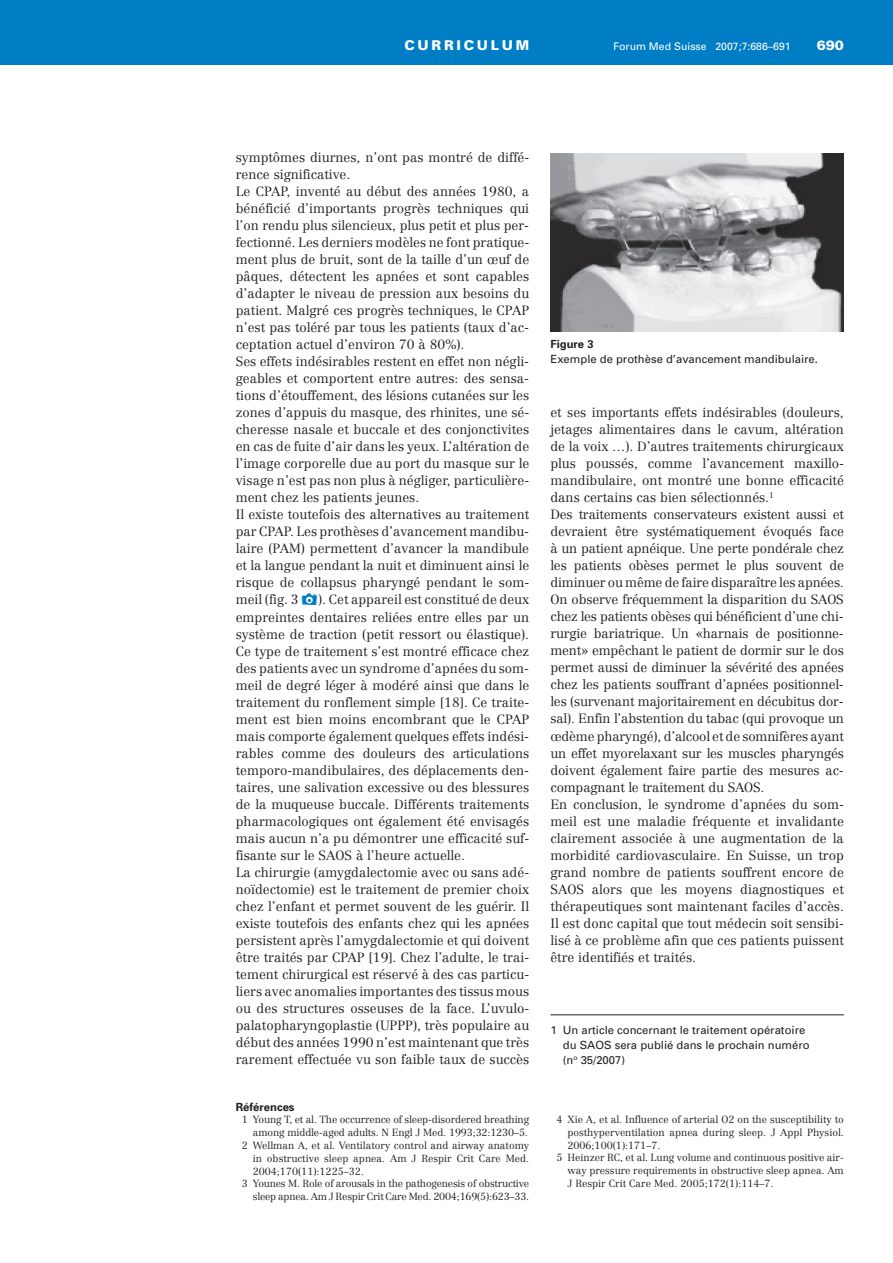
<style>
.page{position:relative;width:893px;height:1263px;background:#fff}
.page>*{position:absolute;margin:0;border:0;box-sizing:border-box;transform-origin:0 0}
.t1{font:900 13.5px "Univers";letter-spacing:.2em;color:#fff}
.t2{font:300 13.2px/17px "Centennial";color:#231f20}
.t3{font:11.25px/14.9px "Univers";color:#231f20}
.t4{font:700 11.25px "Univers";color:#231f20}
.t5{font:10.5px "Univers";color:#fff}
.t6{font:300 10.2px "Centennial";color:#231f20}
.t7{font:300 10.2px "Centennial";letter-spacing:-.02em;color:#231f20}
</style>
<div class="page">
<div style="left:0;top:0;width:893px;height:64px;background:#007ec5"></div>
<img style="left:550px;top:154px;width:294px;height:177px">
<hr style="left:550px;top:1014px;width:294px;height:1px;background:#231f20">
<p class="t1" style="left:404px;top:40px;width:126px">CURRICULUM</p>
<p class="t5" style="left:613px;top:42px;width:179px">Forum Med Suisse 2007;7:686–691</p>
<p class="t1" style="left:817px;top:40px;width:29px">690</p>
<p class="t2" style="left:236px;top:150px;width:295px">symptômes diurnes, n’ont pas montré de diffé&shy;rence significative.<br>Le CPAP, inventé au début des années 1980, a bénéficié d’importants progrès techniques qui l’on rendu plus silencieux, plus petit et plus per&shy;fectionné. Les derniers modèles ne font pratique&shy;ment plus de bruit, sont de la taille d’un œuf de pâques, détectent les apnées et sont capables d’adapter le niveau de pression aux besoins du patient. Malgré ces progrès techniques, le CPAP n’est pas toléré par tous les patients (taux d’ac&shy;ceptation actuel d’environ 70 à 80%).<br>Ses effets indésirables restent en effet non négli&shy;geables et comportent entre autres: des sensa&shy;tions d’étouffement, des lésions cutanées sur les zones d’appuis du masque, des rhinites, une sé&shy;cheresse nasale et buccale et des conjonctivites en cas de fuite d’air dans les yeux. L’altération de l’image corporelle due au port du masque sur le visage n’est pas non plus à négliger, particulière&shy;ment chez les patients jeunes.<br>Il existe toutefois des alternatives au traitement par CPAP. Les prothèses d’avancement mandibu&shy;laire (PAM) permettent d’avancer la mandibule et la langue pendant la nuit et diminuent ainsi le risque de collapsus pharyngé pendant le som&shy;meil (fig. 3</p>
<p class="t2" style="left:236px;top:592px;width:295px;text-indent:82px">). Cet appareil est constitué de deux empreintes dentaires reliées entre elles par un système de traction (petit ressort ou élastique).<br>Ce type de traitement s’est montré efficace chez des patients avec un syndrome d’apnées du som&shy;meil de degré léger à modéré ainsi que dans le traitement du ronflement simple [18]. Ce traite&shy;ment est bien moins encombrant que le CPAP mais comporte également quelques effets indési&shy;rables comme des douleurs des articulations temporo-mandibulaires, des déplacements den&shy;taires, une salivation excessive ou des blessures de la muqueuse buccale. Différents traitements pharmacologiques ont également été envisagés mais aucun n’a pu démontrer une efficacité suf&shy;fisante sur le SAOS à l’heure actuelle.<br>La chirurgie (amygdalectomie avec ou sans adé&shy;noïdectomie) est le traitement de premier choix chez l’enfant et permet souvent de les guérir. Il existe toutefois des enfants chez qui les apnées persistent après l’amygdalectomie et qui doivent être traités par CPAP [19]. Chez l’adulte, le trai&shy;tement chirurgical est réservé à des cas particu&shy;liers avec anomalies importantes des tissus mous ou des structures osseuses de la face. L’uvulo&shy;palatopharyngoplastie (UPPP), très populaire au début des années 1990 n’est maintenant que très rarement effectuée vu son faible taux de succès</p>
<p class="t4" style="left:236px;top:1102px;width:60px">Références</p>
<p class="t6" style="left:242px;top:1116px;width:289px">1 Young T, et al. The occurrence of sleep-disordered breathing</p>
<p class="t6" style="left:253px;top:1128px;width:277px">among middle-aged adults. N Engl J Med. 1993;32:1230–5.</p>
<p class="t6" style="left:242px;top:1141px;width:289px">2 Wellman A, et al. Ventilatory control and airway anatomy</p>
<p class="t6" style="left:253px;top:1154px;width:278px">in obstructive sleep apnea. Am J Respir Crit Care Med.</p>
<p class="t6" style="left:253px;top:1167px;width:113px">2004;170(11):1225–32.</p>
<p class="t7" style="left:242px;top:1179px;width:289px">3 Younes M. Role of arousals in the pathogenesis of obstructive</p>
<p class="t7" style="left:253px;top:1192px;width:278px">sleep apnea. Am J Respir Crit Care Med. 2004;169(5):623–33.</p>
<p class="t4" style="left:550px;top:340px;width:45px">Figure 3</p>
<p class="t3" style="left:550px;top:353px;width:269px">Exemple de prothèse d’avancement mandibulaire.</p>
<p class="t2" style="left:550px;top:405px;width:295px">et ses importants effets indésirables (douleurs, jetages alimentaires dans le cavum, altération de la voix …). D’autres traitements chirurgicaux plus poussés, comme l’avancement maxillo&shy;mandibulaire, ont montré une bonne efficacité dans certains cas bien sélectionnés.<sup>1<br></sup>Des traitements conservateurs existent aussi et devraient être systématiquement évoqués face à un patient apnéique. Une perte pondérale chez les patients obèses permet le plus souvent de diminuer ou même de faire disparaître les apnées.<br>On observe fréquemment la disparition du SAOS chez les patients obèses qui bénéficient d’une chi&shy;rurgie bariatrique. Un «harnais de positionne&shy;ment» empêchant le patient de dormir sur le dos permet aussi de diminuer la sévérité des apnées chez les patients souffrant d’apnées positionnel&shy;les (survenant majoritairement en décubitus dor&shy;sal). Enfin l’abstention du tabac (qui provoque un œdème pharyngé), d’alcool et de somnifères ayant un effet myorelaxant sur les muscles pharyngés doivent également faire partie des mesures ac&shy;compagnant le traitement du SAOS.<br>En conclusion, le syndrome d’apnées du som&shy;meil est une maladie fréquente et invalidante clairement associée à une augmentation de la morbidité cardiovasculaire. En Suisse, un trop grand nombre de patients souffrent encore de SAOS alors que les moyens diagnostiques et thérapeutiques sont maintenant faciles d’accès.<br>Il est donc capital que tout médecin soit sensibi&shy;lisé à ce problème afin que ces patients puissent être identifiés et traités.</p>
<p class="t3" style="left:563px;top:1023px;width:248px;text-indent:-12px">1 Un article concernant le traitement opératoire du SAOS sera publié dans le prochain numéro (n<sup>o</sup> 35/2007)</p>
<p class="t6" style="left:556px;top:1115px;width:289px">4 Xie A, et al. Influence of arterial O2 on the susceptibility to</p>
<p class="t6" style="left:567px;top:1128px;width:278px">posthyperventilation apnea during sleep. J Appl Physiol.</p>
<p class="t6" style="left:567px;top:1141px;width:95px">2006;100(1):171–7.</p>
<p class="t6" style="left:556px;top:1154px;width:289px">5 Heinzer RC, et al. Lung volume and continuous positive air-</p>
<p class="t6" style="left:567px;top:1166px;width:278px">way pressure requirements in obstructive sleep apnea. Am</p>
<p class="t6" style="left:567px;top:1179px;width:208px">J Respir Crit Care Med. 2005;172(1):114–7.</p>
</div>
